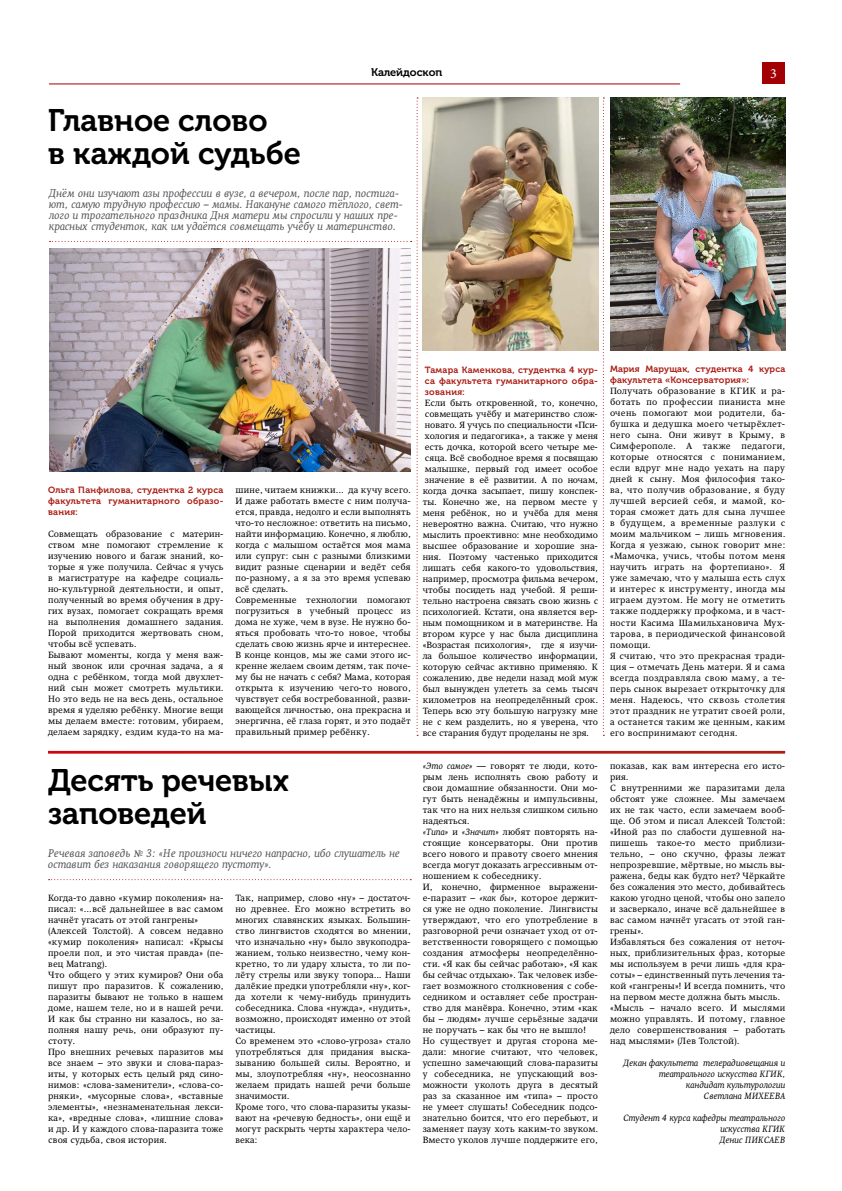
<style>
.page{position:relative;width:842px;height:1191px;background:#fff}
.page>*{position:absolute;margin:0;border:0;box-sizing:border-box;transform-origin:0 0}
.t1{font:31px/33px "Museo Cyrillic 700";color:#000}
.t2{font:14px "Minion Pro";color:#fff}
.t3{font:italic 11px/11px "Gregor";letter-spacing:.025em;color:#504f53}
.t4{font:11px "Museo Cyrillic 700";color:#000}
.t5{font:9px/11px "Gregor";letter-spacing:.02em;color:#000}
.t6{font:9px/11px "Gregor";letter-spacing:.04em;color:#000}
.t7{font:9px/11px "Museo Cyrillic 700";letter-spacing:.03em;color:#ab1e15;text-align:justify}
.t8{font:italic 9px/11px "Gregor";letter-spacing:.02em;color:#000;text-align:right}
.s1{font-style:italic}
</style>
<div class="page">
<div style="left:762px;top:62px;width:23px;height:22px;background:#a30004"></div>
<hr style="left:0;top:83px;width:680px;height:1px;background:#a30004">
<div style="left:0;top:81px;width:48px;height:180px;background:#fff"></div>
<svg style="left:49px;top:879px;width:362px;height:1px"></svg>
<img style="left:423px;top:98px;width:175px;height:253px">
<img style="left:610px;top:98px;width:175px;height:253px">
<img style="left:50px;top:97px;width:368px;height:639px">
<svg style="left:603px;top:97px;width:1px;height:639px"></svg>
<h1 class="t1" style="left:48px;top:104px;width:254px">Главное слово<br>в каждой судьбе</h1>
<p class="t4" style="left:371px;top:66px;width:73px">Калейдоскоп</p>
<p class="t3" style="left:49px;top:187px;width:355px">Днём они изучают азы профессии в вузе, а вечером, после пар, постига&shy;ют, самую трудную профессию – мамы. Накануне самого тёплого, свет&shy;лого и трогательного праздника Дня матери мы спросили у наших пре&shy;красных студенток, как им удаётся совмещать учёбу и материнство.</p>
<h2 class="t2" style="left:770px;top:64px;width:8px">3</h2>
<p class="t7" style="left:48px;top:485px;width:177px">Ольга Панфилова, студентка 2 курса факультета гуманитарного образо&shy;вания:</p>
<p class="t5" style="left:48px;top:529px;width:177px">Совмещать образование с материн&shy;ством мне помогают стремление к изучению нового и багаж знаний, ко&shy;торые я уже получила. Сейчас я учусь в магистратуре на кафедре социаль&shy;но-культурной деятельности, и опыт, полученный во время обучения в дру&shy;гих вузах, помогает сокращать время на выполнения домашнего задания.<br>Порой приходится жертвовать сном, чтобы всё успевать.<br>Бывают моменты, когда у меня важ&shy;ный звонок или срочная задача, а я одна с ребёнком, тогда мой двухлет&shy;ний сын может смотреть мультики.<br>Но это ведь не на весь день, остальное время я уделяю ребёнку. Многие вещи мы делаем вместе: готовим, убираем, делаем зарядку, ездим куда-то на ма-</p>
<p class="t5" style="left:235px;top:485px;width:177px">шине, читаем книжки… да кучу всего.<br>И даже работать вместе с ним получа&shy;ется, правда, недолго и если выполнять что-то несложное: ответить на письмо, найти информацию. Конечно, я люблю, когда с малышом остаётся моя мама или супруг: сын с разными близкими видит разные сценарии и ведёт себя по-разному, а я за это время успеваю всё сделать.<br>Современные технологии помогают погрузиться в учебный процесс из дома не хуже, чем в вузе. Не нужно бо&shy;яться пробовать что-то новое, чтобы сделать свою жизнь ярче и интереснее.<br>В конце концов, мы же сами этого ис&shy;кренне желаем своим детям, так поче&shy;му бы не начать с себя? Мама, которая открыта к изучению чего-то нового, чувствует себя востребованной, разви&shy;вающейся личностью, она прекрасна и энергична, её глаза горят, и это подаёт правильный пример ребёнку.</p>
<p class="t7" style="left:425px;top:364px;width:175px">Тамара Каменкова, студентка 4 кур&shy;са факультета гуманитарного обра&shy;зования:</p>
<p class="t5" style="left:423px;top:397px;width:177px;text-align:justify">Если быть откровенной, то, конечно, совмещать учёбу и материнство слож&shy;новато. Я учусь по специальности «Пси&shy;хология и педагогика», а также у меня есть дочка, которой всего четыре ме&shy;сяца. Всё свободное время я посвящаю малышке, первый год имеет особое значение в её развитии. А по ночам, когда дочка засыпает, пишу конспек&shy;ты. Конечно же, на первом месте у меня ребёнок, но и учёба для меня невероятно важна. Считаю, что нужно мыслить проективно: мне необходимо высшее образование и хорошие зна&shy;ния. Поэтому частенько приходится лишать себя какого-то удовольствия, например, просмотра фильма вечером, чтобы посидеть над учебой. Я реши&shy;тельно настроена связать свою жизнь с психологией. Кстати, она является вер&shy;ным помощником и в материнстве. На втором курсе у нас была дисциплина «Возрастая психология», где я изучи&shy;ла большое количество информации, которую сейчас активно применяю. К сожалению, две недели назад мой муж был вынужден улететь за семь тысяч километров на неопределённый срок.<br>Теперь всю эту большую нагрузку мне не с кем разделить, но я уверена, что все старания будут проделаны не зря.</p>
<p class="t7" style="left:610px;top:364px;width:177px">Мария Марущак, студентка 4 курса факультета «Консерватория»:</p>
<p class="t6" style="left:610px;top:386px;width:177px">Получать образование в КГИК и ра&shy;ботать по профессии пианиста мне очень помогают мои родители, ба&shy;бушка и дедушка моего четырёхлет&shy;него сына. Они живут в Крыму, в<br>Симферополе. А также педагоги, которые относятся с пониманием, если вдруг мне надо уехать на пару дней к сыну. Моя философия тако&shy;ва, что получив образование, я буду лучшей версией себя, и мамой, ко&shy;торая сможет дать для сына лучшее в будущем, а временные разлуки с моим мальчиком – лишь мгновения.<br>Когда я уезжаю, сынок говорит мне: «Мамочка, учись, чтобы потом меня научить играть на фортепиано». Я уже замечаю, что у малыша есть слух и интерес к инструменту, иногда мы играем дуэтом. Не могу не отметить также поддержку профкома, и в част&shy;ности Касима Шамильхановича Мух&shy;тарова, в периодической финансовой помощи.<br>Я считаю, что это прекрасная тради&shy;ция – отмечать День матери. Я и сама всегда поздравляла свою маму, а те&shy;перь сынок вырезает открыточку для меня. Надеюсь, что сквозь столетия этот праздник не утратит своей роли, а останется таким же ценным, каким его воспринимают сегодня.</p>
<h1 class="t1" style="left:48px;top:764px;width:243px">Десять речевых заповедей</h1>
<p class="t3" style="left:48px;top:847px;width:353px">Речевая заповедь № 3: «Не произноси ничего напрасно, ибо слушатель не оставит без наказания говорящего пустоту».</p>
<p class="t5" style="left:48px;top:892px;width:177px">Когда-то давно «кумир поколения» на&shy;писал: «…всё дальнейшее в вас самом начнёт угасать от этой гангрены» (Алексей Толстой). А совсем недавно «кумир поколения» написал: «Крысы проели пол, и это чистая правда» (пе&shy;вец Matrang).<br>Что общего у этих кумиров? Они оба пишут про паразитов. К сожалению, паразиты бывают не только в нашем доме, нашем теле, но и в нашей речи.<br>И как бы странно ни казалось, но за&shy;полняя нашу речь, они образуют пу&shy;стоту.<br>Про внешних речевых паразитов мы все знаем – это звуки и слова-параз&shy;иты, у которых есть целый ряд сино&shy;нимов: «слова-заменители», «слова-со&shy;рняки», «мусорные слова», «вставные элементы», «незнаменательная лекси&shy;ка», «вредные слова», «лишние слова» и др. И у каждого слова-паразита тоже своя судьба, своя история.</p>
<p class="t5" style="left:235px;top:892px;width:177px">Так, например, слово «ну» – достаточ&shy;но древнее. Его можно встретить во многих славянских языках. Большин&shy;ство лингвистов сходятся во мнении, что изначально «ну» было звукоподра&shy;жанием, только неизвестно, чему кон&shy;кретно, то ли удару хлыста, то ли по&shy;лёту стрелы или звуку топора... Наши далёкие предки употребляли «ну», ког&shy;да хотели к чему-нибудь принудить собеседника. Слова «нужда», «нудить», возможно, происходят именно от этой частицы.<br>Со временем это «слово-угроза» стало употребляться для придания выска&shy;зыванию большей силы. Вероятно, и мы, злоупотребляя «ну», неосознанно желаем придать нашей речи больше значимости.<br>Кроме того, что слова-паразиты указы&shy;вают на «речевую бедность», они ещё и могут раскрыть черты характера чело&shy;века:</p>
<p class="t5" style="left:423px;top:760px;width:177px"><span class="s1">«Это самое»</span> — говорят те люди, кото&shy;рым лень исполнять свою работу и свои домашние обязанности. Они мо&shy;гут быть ненадёжны и импульсивны, так что на них нельзя слишком сильно надеяться.<br><span class="s1">«Типа»</span> и <span class="s1">«Значит»</span> любят повторять на&shy;стоящие консерваторы. Они против всего нового и правоту своего мнения всегда могут доказать агрессивным от&shy;ношением к собеседнику.<br>И, конечно, фирменное выражени&shy;е-паразит – <span class="s1">«как бы»</span>, которое держит&shy;ся уже не одно поколение. Лингвисты утверждают, что его употребление в разговорной речи означает уход от от&shy;ветственности говорящего с помощью создания атмосферы неопределённо&shy;сти. «Я как бы сейчас работаю», «Я как бы сейчас отдыхаю». Так человек избе&shy;гает возможного столкновения с собе&shy;седником и оставляет себе простран&shy;ство для манёвра. Конечно, этим «как бы – людям» лучше серьёзные задачи не поручать – как бы что не вышло!<br>Но существует и другая сторона ме&shy;дали: многие считают, что человек, успешно замечающий слова-паразиты у собеседника, не упускающий воз&shy;можности уколоть друга в десятый раз за сказанное им «типа» – просто не умеет слушать! Собеседник подсо&shy;знательно боится, что его перебьют, и заменяет паузу хоть каким-то звуком.<br>Вместо уколов лучше поддержите его,</p>
<p class="t5" style="left:610px;top:760px;width:177px">показав, как вам интересна его исто&shy;рия.<br>С внутренними же паразитами дела обстоят уже сложнее. Мы замечаем их не так часто, если замечаем вооб&shy;ще. Об этом и писал Алексей Толстой: «Иной раз по слабости душевной на&shy;пишешь такое-то место приблизи&shy;тельно, – оно скучно, фразы лежат непрозревшие, мёртвые, но мысль вы&shy;ражена, беды как будто нет? Чёркайте без сожаления это место, добивайтесь какою угодно ценой, чтобы оно запело и засверкало, иначе всё дальнейшее в вас самом начнёт угасать от этой ган&shy;грены».<br>Избавляться без сожаления от неточ&shy;ных, приблизительных фраз, которые мы используем в речи лишь «для кра&shy;соты» – единственный путь лечения та&shy;кой «гангрены»! И всегда помнить, что на первом месте должна быть мысль. «Мысль – начало всего. И мыслями можно управлять. И потому, главное дело совершенствования – работать над мыслями» (Лев Толстой).</p>
<p class="t8" style="left:624px;top:1057px;width:163px">Декан факультета телерадиовещания и театрального искусства КГИК, кандидат культурологии<br>Светлана МИХЕЕВА</p>
<p class="t8" style="left:720px;top:1112px;width:67px;text-align:justify;text-indent:-96px">Студент 4 курса кафедры театрального искусства КГИК Денис ПИКСАЕВ</p>
</div>
